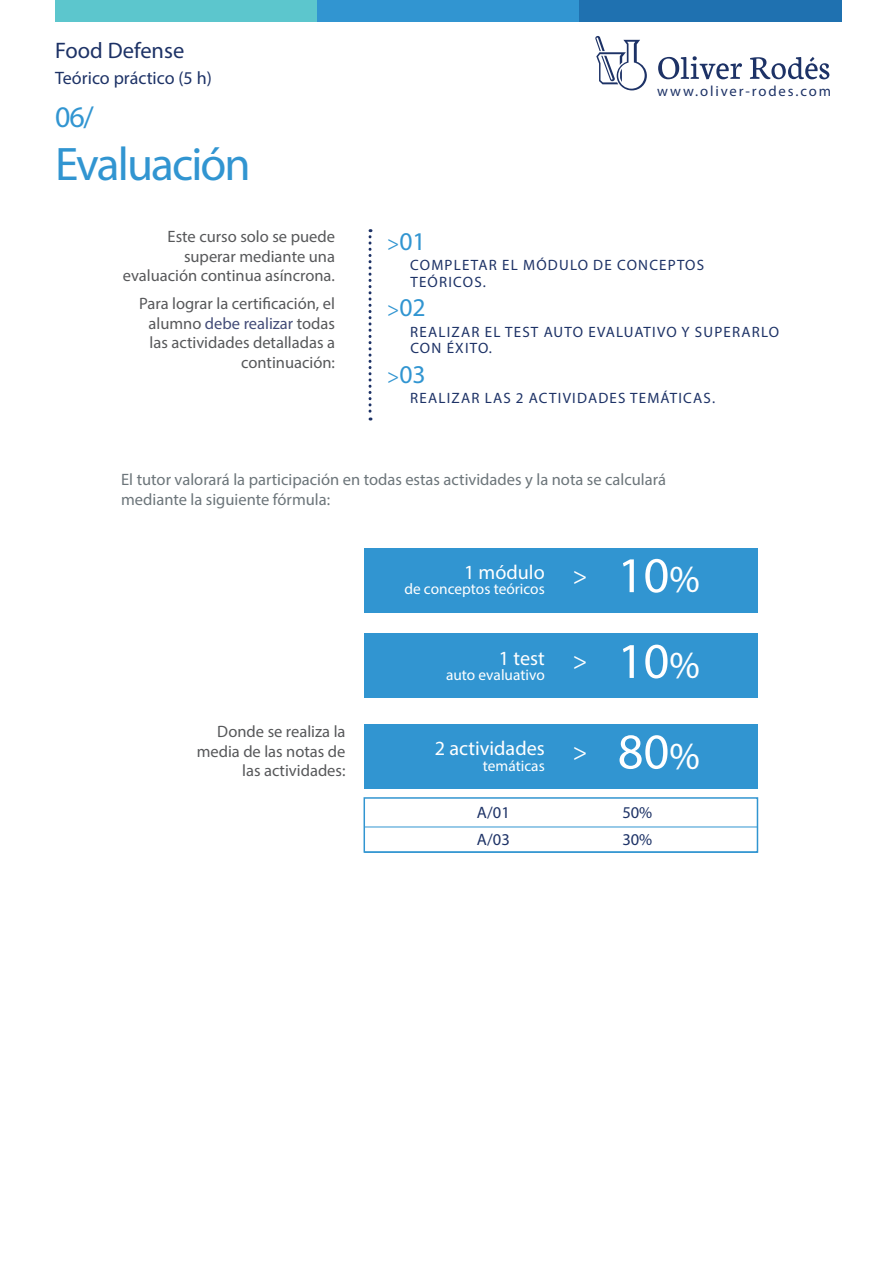
<style>
.page{position:relative;width:893px;height:1263px;background:#fff}
.page>*{position:absolute;margin:0;border:0;box-sizing:border-box;transform-origin:0 0}
.t1{font:50.4px "Myriad Pro";color:#fff}
.t2{font:47.25px "Myriad Pro";letter-spacing:-.04em;color:#3195d1}
.t3{font:30px "Myriad Pro";color:#3195d1}
.t4{font:25.65px "Myriad Pro";color:#3195d1}
.t5{font:24.6px "Myriad Pro";color:#fff}
.t6{font:22.5px "Myriad Pro";color:#1d3266}
.t7{font:20.1px "Myriad Pro";color:#fff}
.t8{font:18px "Myriad Pro";color:#1d3266}
.t9{font:16.5px/19.5px "Myriad Pro";color:#57585a;text-align:right}
.t10{font:16.5px/19.5px "Myriad Pro";color:#6c757a}
.t11{font:16.5px "Myriad Pro";color:#1d3266}
.t12{font:15.3px "Myriad Pro";color:#fff}
.t13{font:15px/16.6px "Myriad Pro";letter-spacing:.08em;color:#1d3266}
.t14{font:14.7px "Myriad Pro";letter-spacing:.13em;color:#1d3266}
.s1{color:#434c78}
.s2{font-size:20.55px}
.s3{font-size:38.4px}
</style>
<div class="page">
<svg style="left:658px;top:56px;width:84px;height:23px"></svg>
<svg style="left:750px;top:57px;width:79px;height:22px"></svg>
<svg style="left:595px;top:36px;width:52px;height:54px"></svg>
<div style="left:55px;top:0;width:262px;height:21px;background:#5cc6cd"></div>
<div style="left:317px;top:0;width:263px;height:21px;background:#3195d1"></div>
<div style="left:580px;top:0;width:262px;height:21px;background:#1f71b0"></div>
<svg style="left:369px;top:229px;width:3px;height:191px"></svg>
<div style="left:364px;top:633px;width:394px;height:65px;background:#3195d1"></div>
<div style="left:364px;top:724px;width:394px;height:65px;background:#3195d1"></div>
<div style="left:364px;top:548px;width:394px;height:64px;background:#3195d1"></div>
<div style="left:363px;top:797px;width:395px;height:56px;border:2px solid #3195d1"></div>
<hr style="left:364px;top:827px;width:394px;height:1px;background:#3195d1">
<hr style="left:364px;top:852px;width:394px;height:1px;background:#3195d1">
<h3 class="t6" style="left:55px;top:37px;width:130px">Food Defense</h3>
<p class="t8" style="left:55px;top:67px;width:158px">Teórico práctico (5 h)</p>
<p class="t3" style="left:55px;top:98px;width:40px">06/</p>
<p class="t2" style="left:55px;top:135px;width:197px">Evaluación</p>
<p class="t9" style="left:123px;top:227px;width:214px">Este curso solo se puede superar mediante una evaluación continua asíncrona.</p>
<p class="t9" style="left:139px;top:294px;width:197px">Para lograr la certificación, el alumno <span class="s1">debe realizar</span> todas las actividades detalladas a continuación:</p>
<p class="t14" style="left:657px;top:82px;width:175px">www.oliver-rodes.com</p>
<p class="t4" style="left:387px;top:225px;width:40px"><span class="s2">&gt;</span>01</p>
<p class="t13" style="left:410px;top:256px;width:295px">COMPLETAR EL MÓDULO DE CONCEPTOS<br>TEÓRICOS.</p>
<p class="t4" style="left:387px;top:292px;width:40px"><span class="s2">&gt;</span>02</p>
<p class="t13" style="left:410px;top:323px;width:370px">REALIZAR EL TEST AUTO EVALUATIVO Y SUPERARLO<br>CON ÉXITO.</p>
<p class="t4" style="left:387px;top:358px;width:40px"><span class="s2">&gt;</span>03</p>
<p class="t13" style="left:410px;top:389px;width:306px">REALIZAR LAS 2 ACTIVIDADES TEMÁTICAS.</p>
<p class="t10" style="left:121px;top:470px;width:546px">El tutor valorará la participación en todas estas actividades y la nota se calculará mediante la siguiente fórmula:</p>
<p class="t9" style="left:197px;top:722px;width:150px">Donde se realiza la media de las notas de las actividades:</p>
<p class="t7" style="left:464px;top:560px;width:82px">1 módulo</p>
<p class="t12" style="left:404px;top:580px;width:142px">de conceptos teóricos</p>
<p class="t5" style="left:573px;top:560px;width:16px">&gt;</p>
<p class="t1" style="left:618px;top:544px;width:84px">10<span class="s3">%</span></p>
<p class="t7" style="left:499px;top:646px;width:47px">1 test</p>
<p class="t12" style="left:446px;top:665px;width:100px">auto evaluativo</p>
<p class="t5" style="left:573px;top:646px;width:16px">&gt;</p>
<p class="t1" style="left:618px;top:630px;width:84px">10<span class="s3">%</span></p>
<p class="t7" style="left:435px;top:736px;width:111px">2 actividades</p>
<p class="t12" style="left:483px;top:756px;width:63px">temáticas</p>
<p class="t5" style="left:573px;top:737px;width:16px">&gt;</p>
<p class="t1" style="left:618px;top:720px;width:84px">80<span class="s3">%</span></p>
<p class="t11" style="left:477px;top:802px;width:34px">A/01</p>
<p class="t11" style="left:477px;top:829px;width:34px">A/03</p>
<p class="t11" style="left:622px;top:802px;width:31px">50%</p>
<p class="t11" style="left:622px;top:829px;width:31px">30%</p>
</div>
